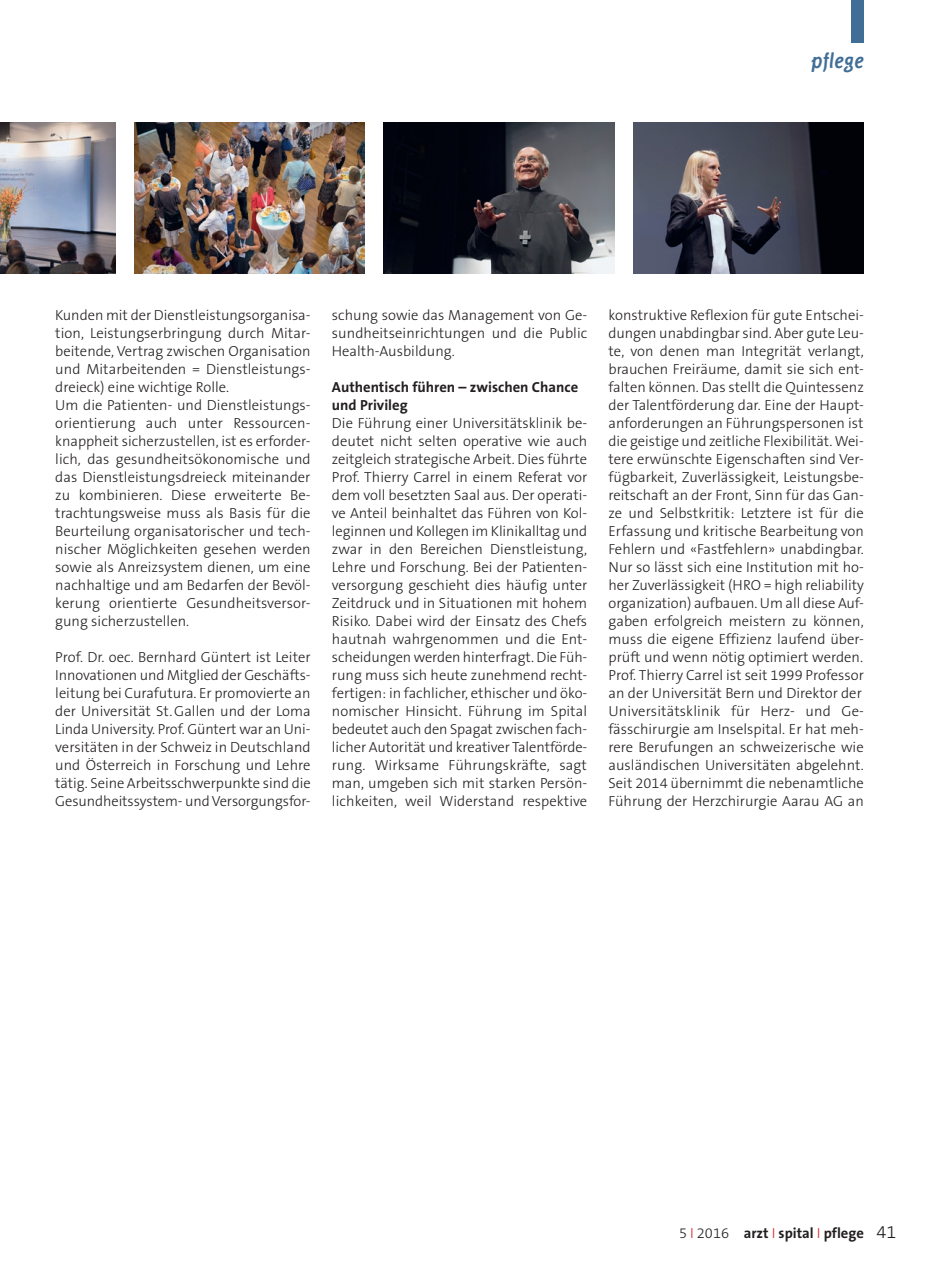
<style>
.page{position:relative;width:949px;height:1276px;background:#fff}
.page>*{position:absolute;margin:0;border:0;box-sizing:border-box;transform-origin:0 0}
.t1{font:italic 700 22.5px "Delicious";color:#406e97}
.t2{font:300 14.7px/18px "The Sans B3";color:#231f20;text-align:justify}
.t3{font:700 14.7px/18px "The Sans B7";color:#231f20}
.s1{font-family:"The Sans B3";font-weight:300}
.s2{font-family:"The Sans B3";font-weight:300;color:#da2128}
.s3{font-family:"The Sans B3";font-weight:300;font-size:18px}
</style>
<div class="page">
<div style="left:850px;top:0;width:13px;height:43px;background:#406e97"></div>
<img style="left:0;top:122px;width:115px;height:151px">
<img style="left:384px;top:122px;width:230px;height:151px">
<img style="left:134px;top:122px;width:230px;height:151px">
<img style="left:633px;top:122px;width:230px;height:151px">
<h1 class="t1" style="left:810px;top:48px;width:54px">pflege</h1>
<p class="t2" style="left:55px;top:307px;width:257px;text-align:left">Kunden mit der Dienstleistungsorganisa&shy;tion, Leistungserbringung durch Mitar&shy;beitende, Vertrag zwischen Organisation und Mitarbeitenden = Dienstleistungs&shy;dreieck) eine wichtige Rolle.<br>Um die Patienten- und Dienstleistungs&shy;orientierung auch unter Ressourcen&shy;knappheit sicherzustellen, ist es erforder&shy;lich, das gesundheitsökonomische und das Dienstleistungsdreieck miteinander zu kombinieren. Diese erweiterte Be&shy;trachtungsweise muss als Basis für die Beurteilung organisatorischer und tech&shy;nischer Möglichkeiten gesehen werden sowie als Anreizsystem dienen, um eine nachhaltige und am Bedarfen der Bevöl&shy;kerung orientierte Gesundheitsversor&shy;gung sicherzustellen.</p>
<p class="t2" style="left:55px;top:649px;width:257px">Prof. Dr. oec. Bernhard Güntert ist Leiter Innovationen und Mitglied der Geschäfts&shy;leitung bei Curafutura. Er promovierte an der Universität St.Gallen und der Loma Linda University. Prof. Güntert war an Uni&shy;versitäten in der Schweiz in Deutschland und Österreich in Forschung und Lehre tätig. Seine Arbeitsschwerpunkte sind die Gesundheitssystem- und Versorgungsfor-</p>
<p class="t2" style="left:332px;top:307px;width:257px">schung sowie das Management von Ge&shy;sundheitseinrichtungen und die Public Health-Ausbildung.</p>
<p class="t3" style="left:332px;top:379px;width:248px">Authentisch führen – zwischen Chance und Privileg</p>
<p class="t2" style="left:332px;top:415px;width:257px">Die Führung einer Universitätsklinik be&shy;deutet nicht selten operative wie auch zeitgleich strategische Arbeit. Dies führte Prof. Thierry Carrel in einem Referat vor dem voll besetzten Saal aus. Der operati&shy;ve Anteil beinhaltet das Führen von Kol&shy;leginnen und Kollegen im Klinikalltag und zwar in den Bereichen Dienstleistung, Lehre und Forschung. Bei der Patienten&shy;versorgung geschieht dies häufig unter Zeitdruck und in Situationen mit hohem Risiko. Dabei wird der Einsatz des Chefs hautnah wahrgenommen und die Ent&shy;scheidungen werden hinterfragt. Die Füh&shy;rung muss sich heute zunehmend recht&shy;fertigen: in fachlicher, ethischer und öko&shy;nomischer Hinsicht. Führung im Spital bedeutet auch den Spagat zwischen fach&shy;licher Autorität und kreativer Talentförde&shy;rung. Wirksame Führungskräfte, sagt man, umgeben sich mit starken Persön&shy;lichkeiten, weil Widerstand respektive</p>
<p class="t2" style="left:608px;top:307px;width:257px;text-align:left">konstruktive Reflexion für gute Entschei&shy;dungen unabdingbar sind. Aber gute Leu&shy;te, von denen man Integrität verlangt, brauchen Freiräume, damit sie sich ent&shy;falten können. Das stellt die Quintessenz der Talentförderung dar. Eine der Haupt&shy;anforderungen an Führungspersonen ist die geistige und zeitliche Flexibilität. Wei&shy;tere erwünschte Eigenschaften sind Ver&shy;fügbarkeit, Zuverlässigkeit, Leistungsbe&shy;reitschaft an der Front, Sinn für das Gan&shy;ze und Selbstkritik: Letztere ist für die Erfassung und kritische Bearbeitung von Fehlern und «Fastfehlern» unabdingbar.<br>Nur so lässt sich eine Institution mit ho&shy;her Zuverlässigkeit (HRO = high reliability organization) aufbauen. Um all diese Auf&shy;gaben erfolgreich meistern zu können, muss die eigene Effizienz laufend über&shy;prüft und wenn nötig optimiert werden.<br>Prof. Thierry Carrel ist seit 1999 Professor an der Universität Bern und Direktor der Universitätsklinik für Herz- und Ge&shy;fässchirurgie am Inselspital. Er hat meh&shy;rere Berufungen an schweizerische wie ausländischen Universitäten abgelehnt.<br>Seit 2014 übernimmt die nebenamtliche Führung der Herzchirurgie Aarau AG an</p>
<p class="t3" style="left:678px;top:1225px;width:219px"><span class="s1">5</span> <span class="s2">I</span> <span class="s1">2016</span> arzt <span class="s2">I</span> spital <span class="s2">I</span> pflege <span class="s3">41</span></p>
</div>
